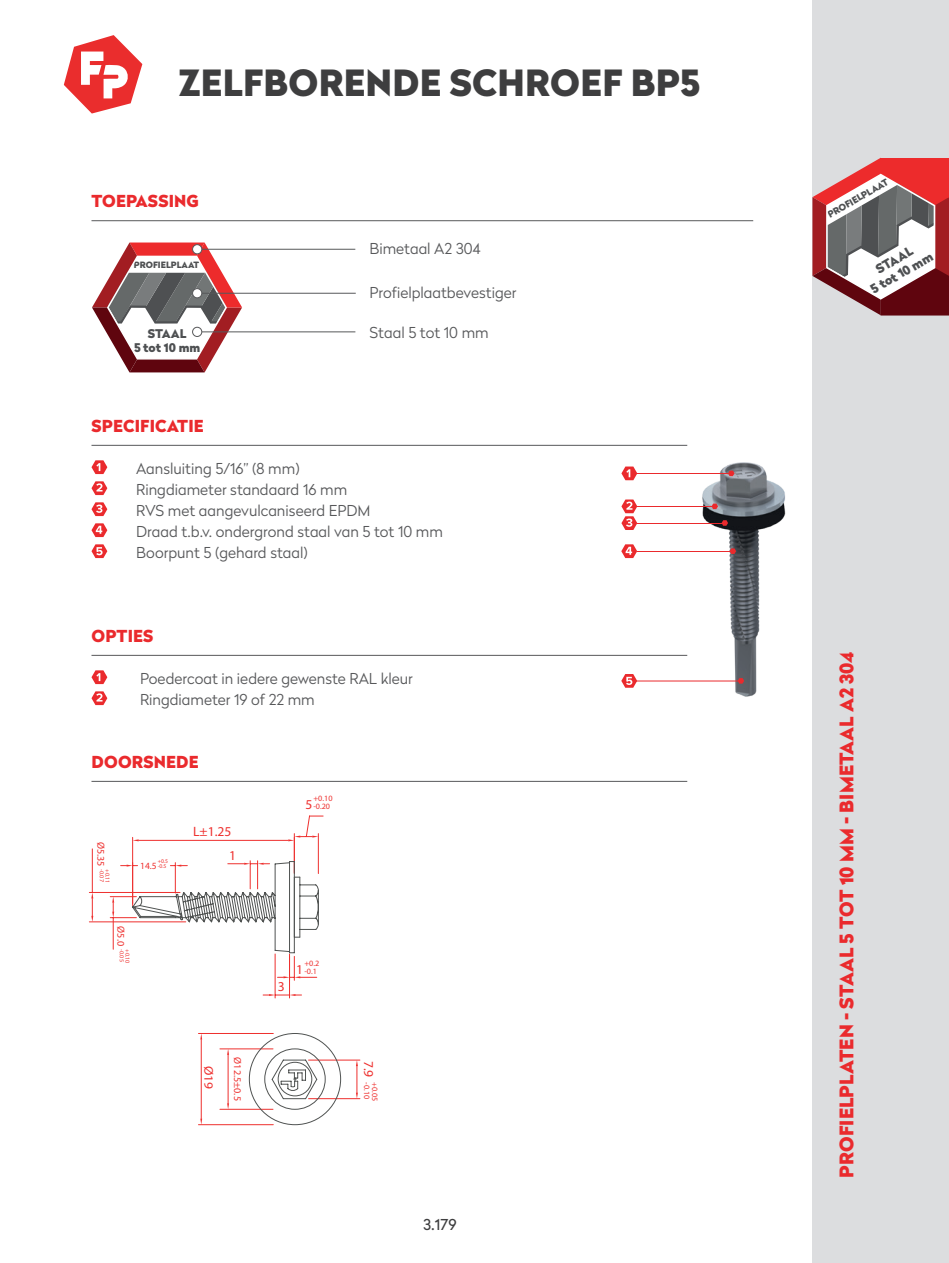
<style>
.page{position:relative;width:949px;height:1263px;background:#fff}
.page>*{position:absolute;margin:0;border:0;box-sizing:border-box;transform-origin:0 0}
.t1{font:900 36px "Radikal";letter-spacing:.005em;color:#3e3e3f}
.t2{font:900 18.75px "Radikal";letter-spacing:.005em;color:#ea2a2d}
.t3{font:900 16.5px "Radikal";letter-spacing:.005em;color:#ea2a2d}
.t4{font:300 15px/21px "Radikal";color:#57585a}
.t5{font:15px "Radikal";color:#3e3e3f}
.t6{font:13.5px "Myriad Pro";color:#ee302e}
.t7{font:900 12.6px/14.7px "Radikal";color:#4e5052;text-align:center}
.t8{font:12.6px "Myriad Pro";color:#ee302e;scale:1.08 1}
.t9{font:900 12px/14px "Radikal";color:#4e5052;text-align:center}
.t10{font:10.2px "Myriad Pro";color:#ee302e}
.t11{font:9.45px "Myriad Pro";color:#ee302e}
.t12{font:900 9.15px "Radikal";color:#4e5052}
.t13{font:900 8.7px "Radikal";color:#4e5052}
.t14{font:8.1px/7.6px "Myriad Pro";color:#ee302e}
.t15{font:6.15px "Myriad Pro";color:#ee302e}
.t16{font:5.7px/5.4px "Myriad Pro";color:#ee302e}
.s1{font-size:10.2px}
.s2{font-size:13.5px}
</style>
<div class="page">
<div style="left:812px;top:0;width:136px;height:1263px;background:#dcdddf"></div>
<svg style="left:812px;top:158px;width:136px;height:157px;background:#b47e81"></svg>
<svg style="left:64px;top:35px;width:78px;height:79px"></svg>
<img style="left:695px;top:462px;width:91px;height:235px">
<svg style="left:727px;top:471px;width:7px;height:5px"></svg>
<hr style="left:637px;top:473px;width:93px;height:1px;background:#ea2a2d">
<svg style="left:621px;top:466px;width:16px;height:14px"></svg>
<svg style="left:711px;top:504px;width:6px;height:5px"></svg>
<hr style="left:637px;top:506px;width:77px;height:1px;background:#ea2a2d">
<svg style="left:721px;top:520px;width:6px;height:6px"></svg>
<hr style="left:637px;top:523px;width:87px;height:1px;background:#ea2a2d">
<svg style="left:621px;top:499px;width:16px;height:31px"></svg>
<svg style="left:729px;top:548px;width:7px;height:6px"></svg>
<hr style="left:637px;top:551px;width:95px;height:1px;background:#ea2a2d">
<svg style="left:621px;top:544px;width:16px;height:14px"></svg>
<hr style="left:91px;top:445px;width:596px;height:1px;background:#57585a">
<hr style="left:91px;top:655px;width:596px;height:1px;background:#57585a">
<hr style="left:91px;top:781px;width:596px;height:1px;background:#57585a">
<svg style="left:91px;top:460px;width:16px;height:14px"></svg>
<svg style="left:91px;top:481px;width:16px;height:14px"></svg>
<svg style="left:91px;top:502px;width:16px;height:14px"></svg>
<svg style="left:91px;top:523px;width:16px;height:14px"></svg>
<svg style="left:91px;top:544px;width:16px;height:14px"></svg>
<hr style="left:91px;top:220px;width:662px;height:1px;background:#57585a">
<svg style="left:91px;top:670px;width:16px;height:14px"></svg>
<svg style="left:91px;top:691px;width:16px;height:14px"></svg>
<svg style="left:737px;top:678px;width:7px;height:6px"></svg>
<svg style="left:621px;top:674px;width:16px;height:14px"></svg>
<hr style="left:635px;top:681px;width:104px;height:1px;background:#ea2a2d">
<svg style="left:89px;top:815px;width:272px;height:310px"></svg>
<hr style="left:294px;top:877px;width:1px;height:60px;background:#505352">
<svg style="left:288px;top:815px;width:35px;height:63px"></svg>
<svg style="left:92px;top:242px;width:150px;height:130px"></svg>
<hr style="left:199px;top:293px;width:156px;height:1px;background:#57585a">
<hr style="left:200px;top:332px;width:155px;height:1px;background:#57585a">
<div style="left:192px;top:289px;width:10px;height:9px;background:#fff;border-radius:50%"></div>
<div style="left:192px;top:288px;width:10px;height:10px;border:1px solid #57585a;border-radius:50%"></div>
<div style="left:192px;top:327px;width:10px;height:9px;background:#fff;border-radius:50%"></div>
<div style="left:192px;top:327px;width:10px;height:10px;border:1px solid #57585a;border-radius:50%"></div>
<div style="left:192px;top:245px;width:10px;height:9px;background:#fff;border-radius:50%"></div>
<div style="left:192px;top:244px;width:10px;height:10px;border:1px solid #57585a;border-radius:50%"></div>
<hr style="left:202px;top:249px;width:153px;height:1px;background:#57585a">
<h1 class="t1" style="left:179px;top:56px;width:522px">ZELFBORENDE SCHROEF BP5</h1>
<p class="t3" style="left:92px;top:189px;width:109px">TOEPASSING</p>
<p class="t13" style="left:134px;top:259px;width:67px">PROFIELPLAAT</p>
<p class="t9" style="left:134px;top:325px;width:68px">STAAL<br>5 tot 10 mm</p>
<p class="t3" style="left:92px;top:414px;width:114px">SPECIFICATIE</p>
<p class="t4" style="left:369px;top:238px;width:113px">Bimetaal A2 304</p>
<p class="t4" style="left:369px;top:282px;width:148px">Profielplaatbevestiger</p>
<p class="t4" style="left:369px;top:322px;width:121px">Staal 5 tot 10 mm</p>
<p class="t4" style="left:136px;top:457px;width:308px">Aansluiting 5/16” (8 mm)<br>Ringdiameter standaard 16 mm<br>RVS met aangevulcaniseerd EPDM<br>Draad t.b.v. ondergrond staal van 5 tot 10 mm<br>Boorpunt 5 (gehard staal)</p>
<p class="t3" style="left:92px;top:624px;width:63px">OPTIES</p>
<p class="t4" style="left:140px;top:667px;width:274px">Poedercoat in iedere gewenste RAL kleur<br>Ringdiameter 19 of 22 mm</p>
<p class="t3" style="left:92px;top:750px;width:108px">DOORSNEDE</p>
<p class="t10" style="left:107px;top:842px;width:41px;rotate:90deg">Ø5.35 <sup>-0.07</sup></p>
<p class="t15" style="left:111px;top:869px;width:16px;rotate:90deg">+0.11</p>
<p class="t11" style="left:140px;top:860px;width:18px">14.5</p>
<p class="t16" style="left:158px;top:858px;width:12px">+0.5 -0.5</p>
<p class="t15" style="left:126px;top:926px;width:37px;rotate:90deg"><span class="s1">Ø5.0</span> -0.05</p>
<p class="t15" style="left:131px;top:949px;width:16px;rotate:90deg">+0.10</p>
<p class="t6" style="left:193px;top:823px;width:40px">L±1.25</p>
<p class="t6" style="left:229px;top:847px;width:8px">1</p>
<p class="t8" style="left:216px;top:1066px;width:23px;rotate:90deg">Ø19</p>
<p class="t10" style="left:244px;top:1057px;width:45px;rotate:90deg">Ø12.5±0.5</p>
<p class="t6" style="left:305px;top:796px;width:8px">5</p>
<p class="t14" style="left:313px;top:794px;width:21px">+0.10 -0.20</p>
<p class="t6" style="left:278px;top:978px;width:8px">3</p>
<p class="t6" style="left:296px;top:961px;width:8px">1</p>
<p class="t14" style="left:304px;top:959px;width:16px">+0.2 -0.1</p>
<p class="t14" style="left:371px;top:1060px;width:40px;rotate:90deg"><span class="s2">7.9</span> -0.10</p>
<p class="t14" style="left:378px;top:1082px;width:21px;rotate:90deg">+0.05</p>
<p class="t5" style="left:423px;top:1214px;width:35px">3.179</p>
<p class="t12" style="left:824px;top:210px;width:70px;rotate:-30deg">PROFIELPLAAT</p>
<p class="t7" style="left:859px;top:270px;width:71px;rotate:-30deg">STAAL<br>5 tot 10 mm</p>
<p class="t2" style="left:832px;top:1178px;width:528px;rotate:-90deg">PROFIELPLATEN - STAAL 5 TOT 10 MM - BIMETAAL A2 304</p>
</div>
